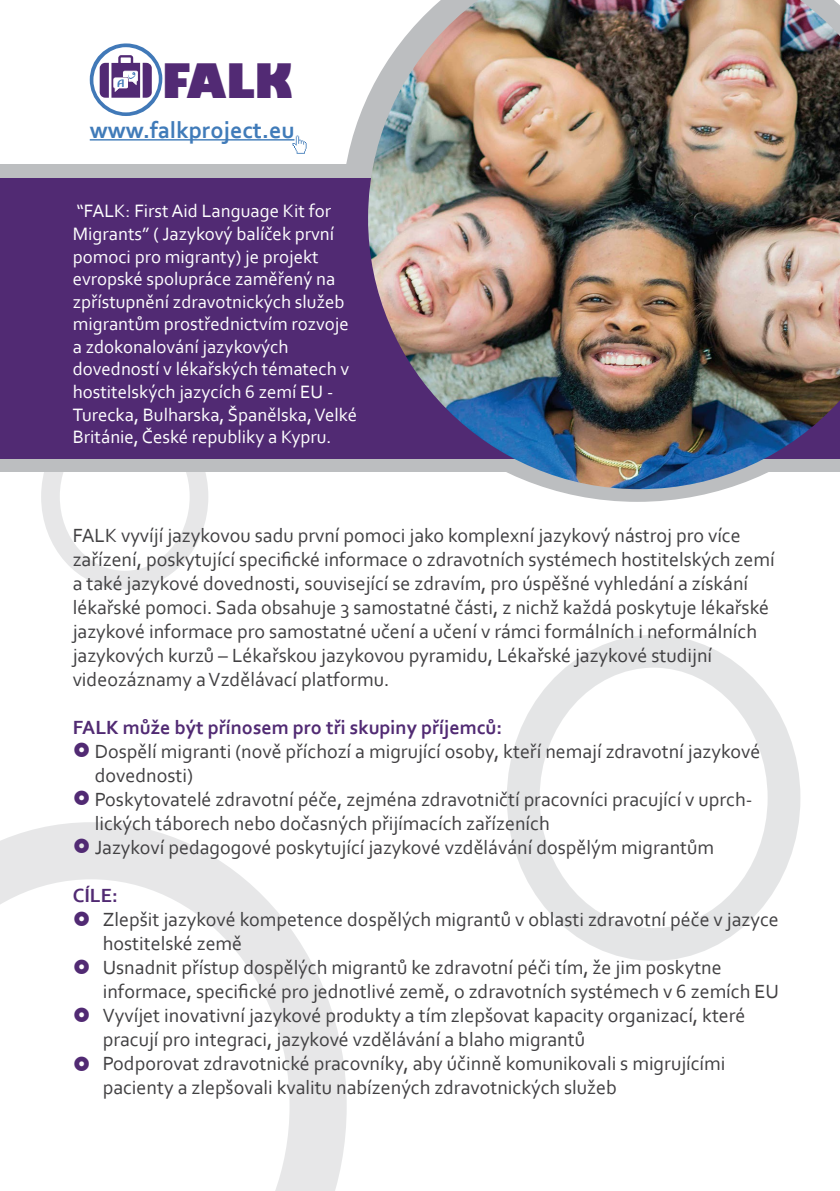
<style>
.page{position:relative;width:840px;height:1191px;background:#fff}
.page>*{position:absolute;margin:0;border:0;box-sizing:border-box;transform-origin:0 0}
.t1{font:800 46.6px "Gill Sans";color:#522a74;scale:.86 1}
.t2{font:700 24px "Corbel";color:#407bb9}
.t3{font:20px/24px "Corbel";color:#414042}
.t4{font:700 20px "Corbel";color:#512a73}
.t5{font:18.8px/22.6px "Corbel";color:#fff}
.t6{font:11px "Bendable BRK";color:#4179b8}
</style>
<div class="page">
<svg style="left:341px;top:96px;width:383px;height:406px"></svg>
<div style="left:0;top:165px;width:839px;height:307px;background:#bcbec0"></div>
<svg style="left:0;top:822px;width:346px;height:369px"></svg>
<div style="left:506px;top:635px;width:294px;height:326px;border:33px solid #bcbec0;border-radius:50%"></div>
<div style="left:41px;top:404px;width:167px;height:185px;border:19px solid #bcbec0;border-radius:50%"></div>
<svg style="left:90px;top:43px;width:72px;height:73px"></svg>
<div style="left:0;top:178px;width:839px;height:281px;background:#512a73"></div>
<img style="left:368px;top:0;width:471px;height:489px">
<hr style="left:90px;top:139px;width:204px;height:1px;background:#407bb9">
<svg style="left:292px;top:136px;width:14px;height:18px"></svg>
<svg style="left:74px;top:838px;width:15px;height:15px"></svg>
<svg style="left:74px;top:911px;width:15px;height:15px"></svg>
<svg style="left:74px;top:959px;width:15px;height:15px"></svg>
<svg style="left:74px;top:1007px;width:15px;height:15px"></svg>
<svg style="left:74px;top:1055px;width:15px;height:15px"></svg>
<p class="t6" style="left:117px;top:78px;width:8px">A</p>
<h1 class="t1" style="left:162px;top:51px;width:153px">FALK</h1>
<p class="t2" style="left:90px;top:115px;width:206px">www.falkproject.eu</p>
<p class="t5" style="left:73px;top:199px;width:286px">“FALK: First Aid Language Kit for Migrants” ( Jazykový balíček první pomoci pro migranty) je projekt evropské spolupráce zaměřený na zpřístupnění zdravotnických služeb migrantům prostřednictvím rozvoje a zdokonalování jazykových dovedností v lékařských tématech v hostitelských jazycích 6 zemí EU - Turecka, Bulharska, Španělska, Velké Británie, České republiky a Kypru.</p>
<p class="t3" style="left:73px;top:522px;width:703px">FALK vyvíjí jazykovou sadu první pomoci jako komplexní jazykový nástroj pro více zařízení, poskytující specifické informace o zdravotních systémech hostitelských zemí a také jazykové dovednosti, související se zdravím, pro úspěšné vyhledání a získání lékařské pomoci. Sada obsahuje 3 samostatné části, z nichž každá poskytuje lékařské jazykové informace pro samostatné učení a učení v rámci formálních i neformálních jazykových kurzů – Lékařskou jazykovou pyramidu, Lékařské jazykové studijní videozáznamy a Vzdělávací platformu.</p>
<p class="t4" style="left:73px;top:714px;width:431px">FALK může být přínosem pro tři skupiny příjemců:</p>
<p class="t3" style="left:95px;top:738px;width:666px">Dospělí migranti (nově příchozí a migrující osoby, kteří nemají zdravotní jazykové dovednosti)<br>Poskytovatelé zdravotní péče, zejména zdravotničtí pracovníci pracující v uprch&shy;lických táborech nebo dočasných přijímacích zařízeních<br>Jazykoví pedagogové poskytující jazykové vzdělávání dospělým migrantům</p>
<p class="t4" style="left:73px;top:882px;width:47px">CÍLE:</p>
<p class="t3" style="left:103px;top:906px;width:677px">Zlepšit jazykové kompetence dospělých migrantů v oblasti zdravotní péče v jazyce hostitelské země<br>Usnadnit přístup dospělých migrantů ke zdravotní péči tím, že jim poskytne informace, specifické pro jednotlivé země, o zdravotních systémech v 6 zemích EU Vyvíjet inovativní jazykové produkty a tím zlepšovat kapacity organizací, které pracují pro integraci, jazykové vzdělávání a blaho migrantů<br>Podporovat zdravotnické pracovníky, aby účinně komunikovali s migrujícími pacienty a zlepšovali kvalitu nabízených zdravotnických služeb</p>
</div>
